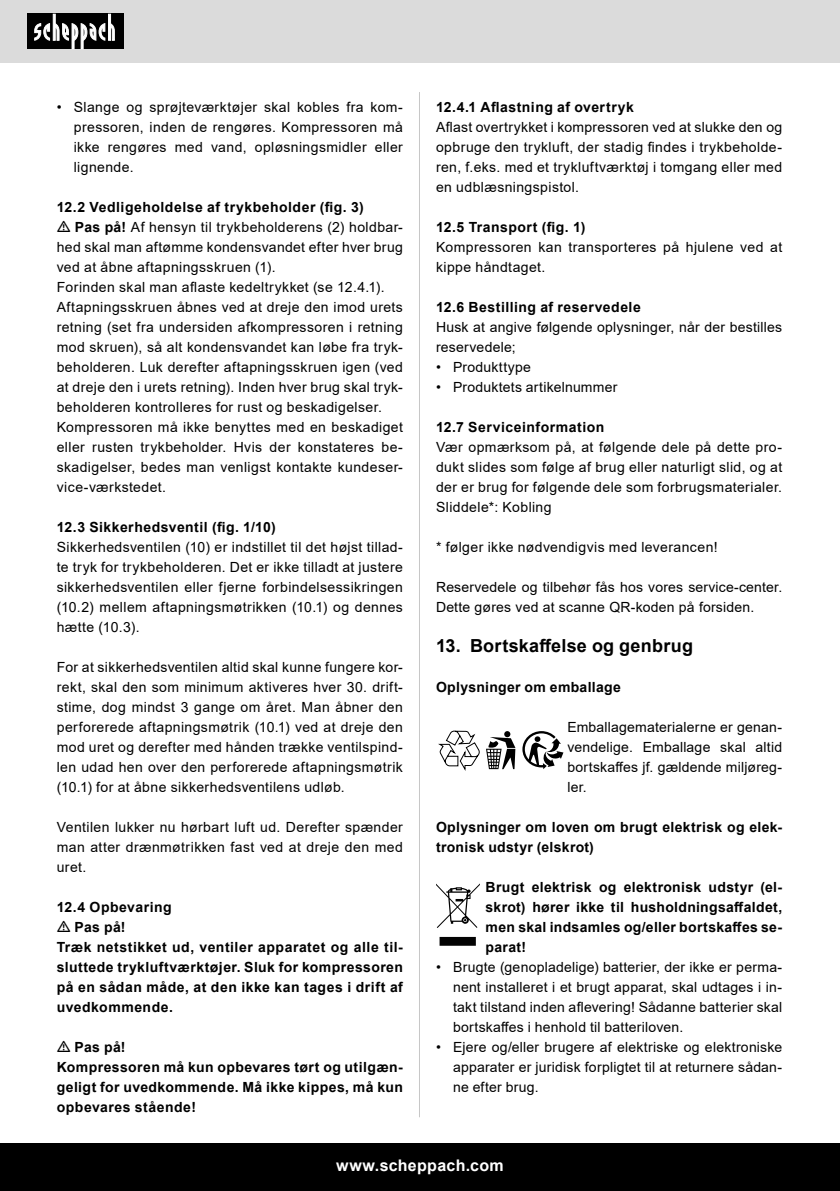
<style>
.page{position:relative;width:840px;height:1191px;background:#fff}
.page>*{position:absolute;margin:0;border:0;box-sizing:border-box;transform-origin:0 0}
.t1{font:700 18px "Arial";letter-spacing:.015em;color:#000}
.t2{font:700 16px "Arial";letter-spacing:.02em;color:#fff}
.t3{font:14px/20px "Arial";letter-spacing:.025em;color:#000;text-align:justify}
.t4{font:700 14px/20px "Arial";letter-spacing:.03em;color:#000;text-align:justify}
.s1{font-weight:700}
</style>
<div class="page">
<div style="left:0;top:0;width:839px;height:63px;background:#dbdbdb"></div>
<div style="left:0;top:1143px;width:839px;height:48px;background:#000"></div>
<div style="left:27px;top:14px;width:96px;height:35px;background:#000"></div>
<svg style="left:34px;top:14px;width:81px;height:35px"></svg>
<hr style="left:419px;top:92px;width:1px;height:1025px;background:#c7c7c7">
<svg style="left:486px;top:731px;width:29px;height:38px"></svg>
<svg style="left:522px;top:731px;width:41px;height:38px"></svg>
<svg style="left:438px;top:730px;width:41px;height:41px"></svg>
<svg style="left:436px;top:883px;width:43px;height:62px"></svg>
<p class="t3" style="left:74px;top:97px;width:330px;text-indent:-17px">• Slange og sprøjteværktøjer skal kobles fra kom&shy;pressoren, inden de rengøres. Kompressoren må ikke rengøres med vand, opløsningsmidler eller lignende.</p>
<p class="t4" style="left:57px;top:197px;width:308px">12.2 Vedligeholdelse af trykbeholder (fig. 3)</p>
<p class="t3" style="left:57px;top:217px;width:347px;text-indent:18px"><span class="s1">Pas på!</span> Af hensyn til trykbeholderens (2) holdbar&shy;hed skal man aftømme kondensvandet efter hver brug ved at åbne aftapningsskruen (1).</p>
<p class="t3" style="left:57px;top:277px;width:329px">Forinden skal man aflaste kedeltrykket (se 12.4.1).</p>
<p class="t3" style="left:57px;top:297px;width:347px">Aftapningsskruen åbnes ved at dreje den imod urets retning (set fra undersiden afkompressoren i retning mod skruen), så alt kondensvandet kan løbe fra tryk&shy;beholderen. Luk derefter aftapningsskruen igen (ved at dreje den i urets retning). Inden hver brug skal tryk&shy;beholderen kontrolleres for rust og beskadigelser.</p>
<p class="t3" style="left:57px;top:417px;width:347px">Kompressoren må ikke benyttes med en beskadiget eller rusten trykbeholder. Hvis der konstateres be&shy;skadigelser, bedes man venligst kontakte kundeser&shy;vice-værkstedet.</p>
<p class="t4" style="left:57px;top:517px;width:220px">12.3 Sikkerhedsventil (fig. 1/10)</p>
<p class="t3" style="left:57px;top:537px;width:347px">Sikkerhedsventilen (10) er indstillet til det højst tillad&shy;te tryk for trykbeholderen. Det er ikke tilladt at justere sikkerhedsventilen eller fjerne forbindelsessikringen (10.2) mellem aftapningsmøtrikken (10.1) og dennes hætte (10.3).</p>
<p class="t3" style="left:57px;top:657px;width:347px">For at sikkerhedsventilen altid skal kunne fungere kor&shy;rekt, skal den som minimum aktiveres hver 30. drift&shy;stime, dog mindst 3 gange om året. Man åbner den perforerede aftapningsmøtrik (10.1) ved at dreje den mod uret og derefter med hånden trække ventilspind&shy;len udad hen over den perforerede aftapningsmøtrik (10.1) for at åbne sikkerhedsventilens udløb.</p>
<p class="t3" style="left:57px;top:817px;width:347px">Ventilen lukker nu hørbart luft ud. Derefter spænder man atter drænmøtrikken fast ved at dreje den med uret.</p>
<p class="t4" style="left:57px;top:897px;width:116px">12.4 Opbevaring</p>
<p class="t4" style="left:75px;top:917px;width:52px">Pas på!</p>
<p class="t4" style="left:57px;top:937px;width:347px">Træk netstikket ud, ventiler apparatet og alle til&shy;sluttede trykluftværktøjer. Sluk for kompressoren på en sådan måde, at den ikke kan tages i drift af uvedkommende.</p>
<p class="t4" style="left:75px;top:1037px;width:52px">Pas på!</p>
<p class="t4" style="left:57px;top:1057px;width:347px">Kompressoren må kun opbevares tørt og utilgæn&shy;geligt for uvedkommende. Må ikke kippes, må kun opbevares stående!</p>
<p class="t4" style="left:436px;top:97px;width:199px">12.4.1 Aflastning af overtryk</p>
<p class="t3" style="left:436px;top:117px;width:347px">Aflast overtrykket i kompressoren ved at slukke den og opbruge den trykluft, der stadig findes i trykbeholde&shy;ren, f.eks. med et trykluftværktøj i tomgang eller med en udblæsningspistol.</p>
<p class="t4" style="left:436px;top:217px;width:151px">12.5 Transport (fig. 1)</p>
<p class="t3" style="left:436px;top:237px;width:347px">Kompressoren kan transporteres på hjulene ved at kippe håndtaget.</p>
<p class="t4" style="left:436px;top:297px;width:206px">12.6 Bestilling af reservedele</p>
<p class="t3" style="left:436px;top:317px;width:347px">Husk at angive følgende oplysninger, når der bestilles reservedele;</p>
<p class="t3" style="left:436px;top:357px;width:96px">• Produkttype</p>
<p class="t3" style="left:436px;top:377px;width:183px">• Produktets artikelnummer</p>
<p class="t4" style="left:436px;top:417px;width:170px">12.7 Serviceinformation</p>
<p class="t3" style="left:436px;top:437px;width:347px">Vær opmærksom på, at følgende dele på dette pro&shy;dukt slides som følge af brug eller naturligt slid, og at der er brug for følgende dele som forbrugsmaterialer.</p>
<p class="t3" style="left:436px;top:497px;width:117px">Sliddele*: Kobling</p>
<p class="t3" style="left:436px;top:537px;width:283px">* følger ikke nødvendigvis med leverancen!</p>
<p class="t3" style="left:436px;top:577px;width:347px">Reservedele og tilbehør fås hos vores service-center.<br>Dette gøres ved at scanne QR-koden på forsiden.</p>
<p class="t1" style="left:436px;top:633px;width:258px">13. Bortskaffelse og genbrug</p>
<p class="t4" style="left:436px;top:677px;width:186px">Oplysninger om emballage</p>
<p class="t3" style="left:567px;top:717px;width:216px">Emballagematerialerne er genan&shy;vendelige. Emballage skal altid bortskaffes jf. gældende miljøreg&shy;ler.</p>
<p class="t4" style="left:436px;top:817px;width:347px">Oplysninger om loven om brugt elektrisk og elek&shy;tronisk udstyr (elskrot)</p>
<p class="t4" style="left:485px;top:877px;width:298px">Brugt elektrisk og elektronisk udstyr (el&shy;skrot) hører ikke til husholdningsaffaldet, men skal indsamles og/eller bortskaffes se&shy;parat!</p>
<p class="t3" style="left:453px;top:957px;width:330px;text-indent:-17px">• Brugte (genopladelige) batterier, der ikke er perma&shy;nent installeret i et brugt apparat, skal udtages i in&shy;takt tilstand inden aflevering! Sådanne batterier skal bortskaffes i henhold til batteriloven.</p>
<p class="t3" style="left:453px;top:1037px;width:330px;text-indent:-17px">• Ejere og/eller brugere af elektriske og elektroniske apparater er juridisk forpligtet til at returnere sådan&shy;ne efter brug.</p>
<p class="t2" style="left:336px;top:1154px;width:169px">www.scheppach.com</p>
</div>
